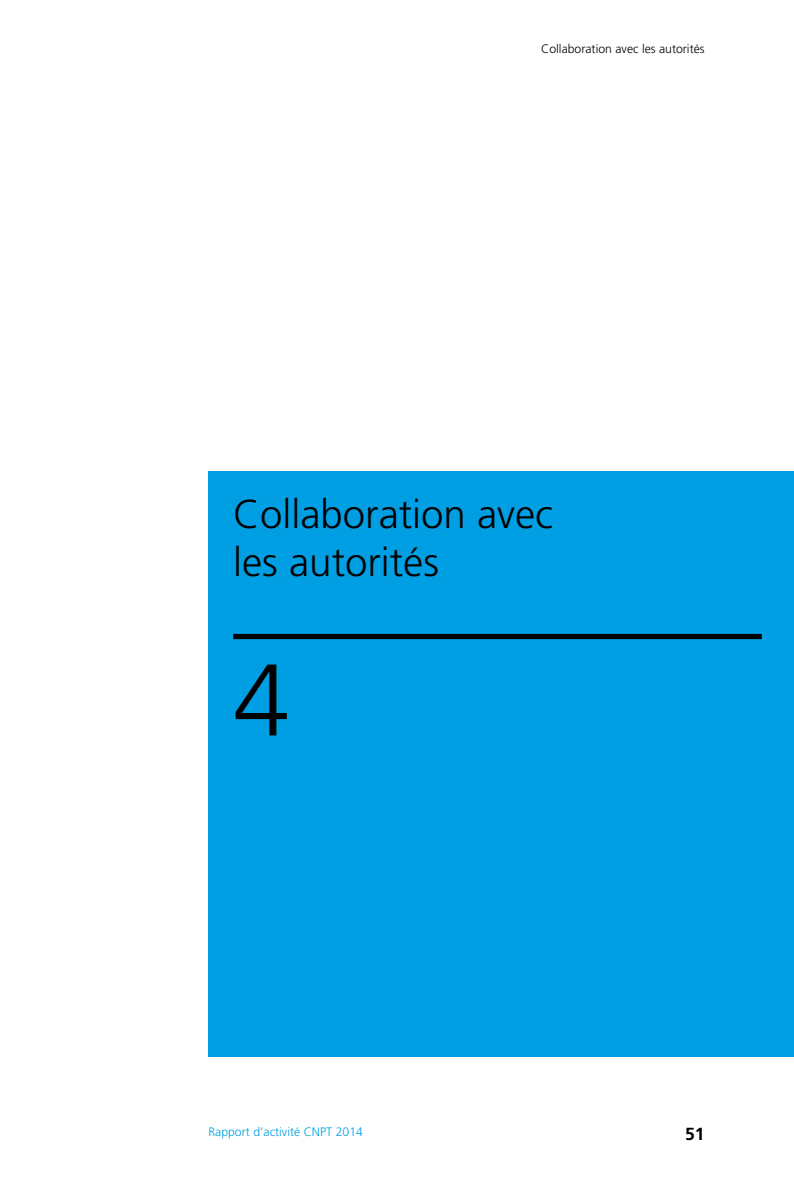
<style>
.page{position:relative;width:794px;height:1191px;background:#fff}
.page>*{position:absolute;margin:0;border:0;box-sizing:border-box;transform-origin:0 0}
.t1{font:300 101.5px "Frutiger";color:#000}
.t2{font:300 40.25px/48.3px "Frutiger";color:#000}
.t3{font:700 17.5px "Frutiger";color:#000}
.t4{font:300 12.25px "Frutiger";color:#000}
.t5{font:300 12.25px "Frutiger";color:#009fe3}
</style>
<div class="page">
<div style="left:208px;top:471px;width:586px;height:586px;background:#009fe3"></div>
<div style="left:233px;top:634px;width:528px;height:5px;background:#000"></div>
<p class="t4" style="left:541px;top:42px;width:165px">Collaboration avec les autorités</p>
<h2 class="t2" style="left:233px;top:489px;width:321px">Collaboration avec les autorités</h2>
<h1 class="t1" style="left:233px;top:643px;width:58px">4</h1>
<p class="t5" style="left:208px;top:1125px;width:156px">Rapport d’activité CNPT 2014</p>
<h3 class="t3" style="left:685px;top:1123px;width:21px">51</h3>
</div>
